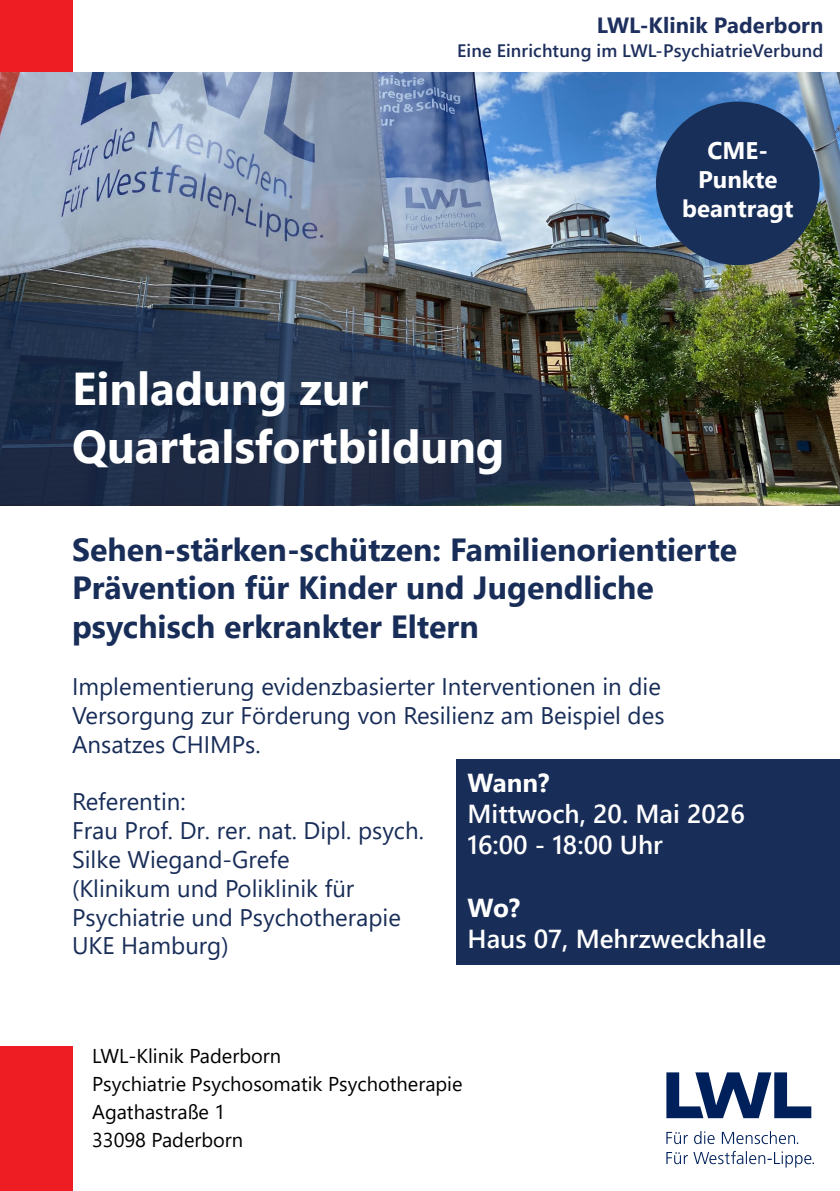
<style>
.page{position:relative;width:840px;height:1191px;background:#fff}
.page>*{position:absolute;margin:0;border:0;box-sizing:border-box;transform-origin:0 0}
.Headline_Klein{font:700 46px/58px "Segoe UI";color:#fff}
.t1{font:700 32px/38.4px "Segoe UI";color:#182d58}
.t2{font:600 26px/31.2px "Segoe UI";color:#fff}
.t3{font:24px/28.8px "Segoe UI";color:#182d58}
.t4{font:700 24px/28.8px "Segoe UI";color:#fff;text-align:center}
.t5{font:700 22px "Segoe UI";letter-spacing:.005em;color:#1d2f5d}
.t6{font:20px/28px "Segoe UI";color:#000001}
.t7{font:600 18px "Segoe UI";letter-spacing:.01em;color:#1d2f5d}
.s1{font-weight:700}
</style>
<div class="page">
<div style="left:0;top:1047px;width:72px;height:144px;background:#ee1d23"></div>
<svg style="left:666px;top:1072px;width:144px;height:46px"></svg>
<svg style="left:666px;top:1150px;width:147px;height:17px"></svg>
<svg style="left:666px;top:1131px;width:131px;height:13px"></svg>
<div style="left:0;top:0;width:72px;height:72px;background:#ee1d23"></div>
<img style="left:0;top:72px;width:839px;height:434px">
<svg style="left:0;top:300px;width:694px;height:206px;background:#293747"></svg>
<div style="left:456px;top:759px;width:383px;height:205px;background:#182d58"></div>
<div style="left:655px;top:102px;width:164px;height:163px;background:#182f59;border-radius:50%"></div>
<p class="t5" style="left:596px;top:4px;width:228px">LWL-Klinik Paderborn</p>
<p class="t7" style="left:457px;top:34px;width:367px">Eine Einrichtung im LWL-PsychiatrieVerbund</p>
<p class="Headline_Klein" style="left:72px;top:356px;width:433px">Einladung zur<br>Quartalsfortbildung</p>
<p class="t4" style="left:681px;top:134px;width:113px">CME-<br>Punkte beantragt</p>
<p class="t1" style="left:72px;top:527px;width:666px">Sehen-stärken-schützen: Familienorientierte<br>Prävention für Kinder und Jugendliche psychisch erkrankter Eltern</p>
<p class="t3" style="left:72px;top:670px;width:593px">Implementierung evidenzbasierter Interventionen in die<br>Versorgung zur Förderung von Resilienz am Beispiel des<br>Ansatzes CHIMPs.</p>
<p class="t3" style="left:72px;top:785px;width:115px">Referentin:</p>
<p class="t3" style="left:72px;top:814px;width:353px">Frau Prof. Dr. rer. nat. Dipl. psych.<br>Silke Wiegand-Grefe<br>(Klinikum und Poliklinik für<br>Psychiatrie und Psychotherapie<br>UKE Hamburg)</p>
<p class="t2" style="left:467px;top:765px;width:279px"><span class="s1">Wann?<br></span>Mittwoch, 20. Mai 2026</p>
<p class="t2" style="left:467px;top:827px;width:197px">16:00 - 18:00 Uhr</p>
<p class="t2" style="left:467px;top:889px;width:300px"><span class="s1">Wo?<br></span>Haus 07, Mehrzweckhalle</p>
<p class="t6" style="left:92px;top:1040px;width:190px">LWL-Klinik Paderborn</p>
<p class="t6" style="left:92px;top:1068px;width:372px">Psychiatrie Psychosomatik Psychotherapie</p>
<p class="t6" style="left:92px;top:1096px;width:153px">Agathastraße 1<br>33098 Paderborn</p>
</div>
